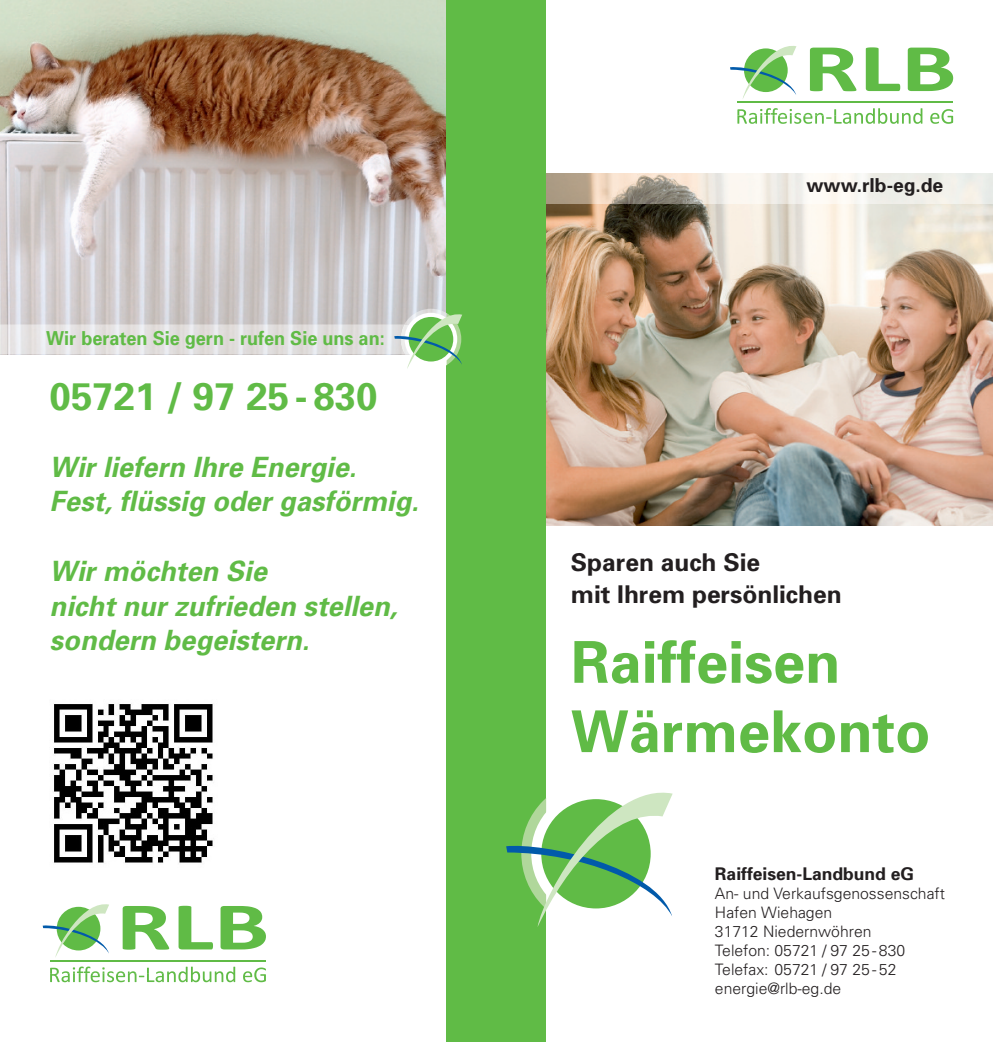
<style>
.page{position:relative;width:993px;height:1042px;background:#fff}
.page>*{position:absolute;margin:0;border:0;box-sizing:border-box;transform-origin:0 0}
.t1{font:700 57.75px/69.3px "Univers";color:#60bb46}
.t2{font:700 38.5px "Univers";color:#60bb46}
.t3{font:italic 700 28px/34.6px "Univers";letter-spacing:.005em;color:#60bb46}
.t4{font:700 24.5px/31.8px "Univers";color:#231f20}
.t5{font:700 19.25px "Univers";color:#60bb46;scale:.94 1}
.t6{font:700 19.25px "Univers";color:#231f20}
.t7{font:700 17.5px "Univers";color:#231f20}
.t8{font:300 15.75px/18.9px "Univers";color:#231f20}
</style>
<div class="page">
<img style="left:0;top:0;width:446px;height:324px">
<img style="left:546px;top:203px;width:446px;height:323px">
<img style="left:546px;top:174px;width:446px;height:29px">
<img style="left:0;top:324px;width:394px;height:30px">
<div style="left:446px;top:0;width:100px;height:1042px;background:#60bb46"></div>
<svg style="left:506px;top:792px;width:166px;height:135px"></svg>
<img style="left:404px;top:309px;width:42px;height:3px">
<svg style="left:394px;top:312px;width:68px;height:57px"></svg>
<svg style="left:809px;top:47px;width:143px;height:44px"></svg>
<svg style="left:737px;top:108px;width:215px;height:16px"></svg>
<hr style="left:737px;top:101px;width:215px;height:2px;background:#60bb46">
<svg style="left:730px;top:46px;width:66px;height:53px"></svg>
<svg style="left:123px;top:906px;width:143px;height:43px"></svg>
<svg style="left:50px;top:966px;width:216px;height:16px"></svg>
<hr style="left:50px;top:960px;width:216px;height:1px;background:#60bb46">
<svg style="left:43px;top:904px;width:66px;height:53px"></svg>
<img style="left:53px;top:703px;width:160px;height:160px">
<p class="t5" style="left:46px;top:331px;width:361px">Wir beraten Sie gern - rufen Sie uns an:</p>
<h2 class="t2" style="left:50px;top:382px;width:329px">05721 / 97 25 - 830</h2>
<h3 class="t3" style="left:50px;top:452px;width:370px">Wir liefern Ihre Energie.<br>Fest, flüssig oder gasförmig.</h3>
<h3 class="t3" style="left:50px;top:556px;width:349px">Wir möchten Sie<br>nicht nur zufrieden stellen, sondern begeistern.</h3>
<p class="t6" style="left:806px;top:179px;width:138px">www.rlb-eg.de</p>
<h3 class="t4" style="left:570px;top:548px;width:272px">Sparen auch Sie<br>mit Ihrem persönlichen</h3>
<h1 class="t1" style="left:570px;top:633px;width:361px">Raiffeisen<br>Wärmekonto</h1>
<p class="t7" style="left:714px;top:867px;width:201px">Raiffeisen-Landbund eG</p>
<p class="t8" style="left:714px;top:886px;width:231px">An- und Verkaufsgenossenschaft<br>Hafen Wiehagen<br>31712 Niedernwöhren<br>Telefon: 05721 / 97 25 - 830<br>Telefax: 05721 / 97 25 - 52 energie@rlb-eg.de</p>
</div>
